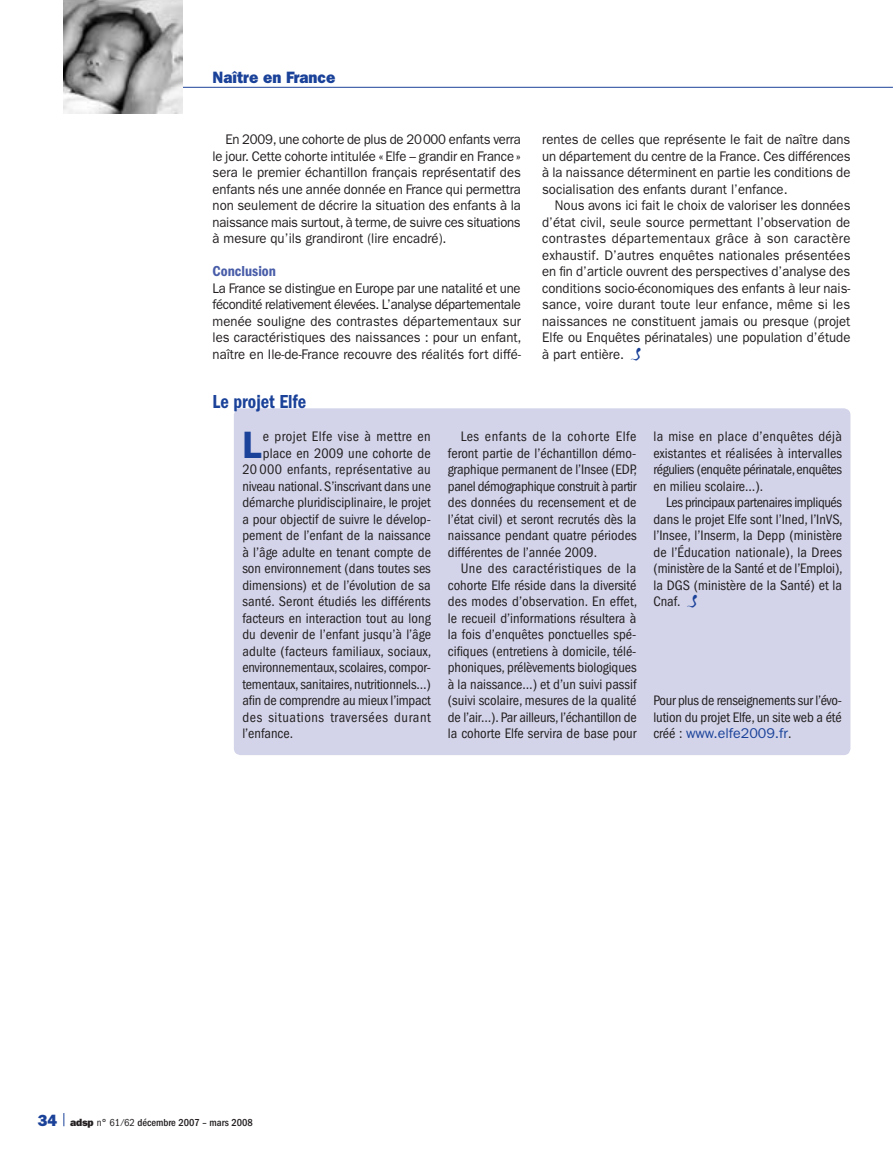
<style>
.page{position:relative;width:893px;height:1149px;background:#fff}
.page>*{position:absolute;margin:0;border:0;box-sizing:border-box;transform-origin:0 0}
.t1{font:600 38.25px "ITC Franklin Gothic Std";color:#1b4299}
.t2{font:19.5px "ITC Franklin Gothic Std Dm Cd";color:#1b4299;scale:.94 1}
.t3{font:16.5px "ITC Franklin Gothic Std Hvy";color:#1b4299;scale:.94 1}
.t4{font:15px "ITC Franklin Gothic Std Dm Cd";color:#495da8}
.t5{font:condensed 14.25px/16.5px "ITC Franklin Gothic Std";color:#231f20;text-align:justify}
.t6{font:condensed 14.25px "ITC Franklin Gothic Std";letter-spacing:.02em;color:#231f20}
.t7{font:condensed 14.25px "ITC Franklin Gothic Std";letter-spacing:.04em;color:#231f20}
.t8{font:condensed 14.25px "ITC Franklin Gothic Std";letter-spacing:.03em;color:#231f20}
.t9{font:13.95px/16.5px "ITC Franklin Gothic Std";color:#231f20;text-align:justify;scale:.94 1}
.t10{font:500 condensed 10.5px "ITC Franklin Gothic Std";color:#231f20}
.s1{font-family:"Ph Fpictos";font-weight:600;font-size:15px;color:#1b4299}
.s2{font-family:"Ph Fpictos";font-weight:600;font-stretch:normal;font-size:15px;color:#1b4299}
.s3{font-stretch:normal;color:#1b4299}
.s4{font-family:"ITC Franklin Gothic Std Hvy";font-weight:400;font-stretch:normal;font-size:16.2px;color:#1b4299}
.s5{font-family:"ITC Franklin Gothic Std Hvy";font-weight:400;font-stretch:normal}
.s6{font-weight:400}
</style>
<div class="page">
<hr style="left:181px;top:87px;width:712px;height:1px;background:#1b4299">
<svg style="left:64px;top:1113px;width:1px;height:12px"></svg>
<img style="left:64px;top:0;width:119px;height:114px">
<div style="left:234px;top:408px;width:616px;height:346px;background:#d3d4ea;border-radius:7px"></div>
<p class="t3" style="left:213px;top:68px;width:132px">Naître en France</p>
<p class="t9" style="left:213px;top:131px;width:330px;text-indent:13px">En 2009, une cohorte de plus de 20000 enfants verra le jour. Cette cohorte intitulée «Elfe – grandir en France» sera le premier échantillon français représentatif des enfants nés une année donnée en France qui permettra non seulement de décrire la situation des enfants à la naissance mais surtout, à terme, de suivre ces situations à mesure qu’ils grandiront (lire encadré).</p>
<p class="t4" style="left:213px;top:262px;width:65px">Conclusion</p>
<p class="t9" style="left:213px;top:280px;width:330px">La France se distingue en Europe par une natalité et une fécondité relativement élevées. L’analyse départementale menée souligne des contrastes départementaux sur les caractéristiques des naissances : pour un enfant, naître en Ile-de-France recouvre des réalités fort diffé-</p>
<p class="t9" style="left:542px;top:131px;width:330px">rentes de celles que représente le fait de naître dans un département du centre de la France. Ces différences à la naissance déterminent en partie les conditions de socialisation des enfants durant l’enfance.</p>
<p class="t9" style="left:542px;top:197px;width:329px;text-indent:13px">Nous avons ici fait le choix de valoriser les données d’état civil, seule source permettant l’observation de contrastes départementaux grâce à son caractère exhaustif. D’autres enquêtes nationales présentées en fin d’article ouvrent des perspectives d’analyse des conditions socio-économiques des enfants à leur nais&shy;sance, voire durant toute leur enfance, même si les naissances ne constituent jamais ou presque (projet Elfe ou Enquêtes périnatales) une population d’étude à part entière. <span class="s1">X</span></p>
<h2 class="t2" style="left:213px;top:390px;width:101px">Le projet Elfe</h2>
<h1 class="t1" style="left:242px;top:421px;width:21px">L</h1>
<p class="t8" style="left:263px;top:428px;width:169px">e projet Elfe vise à mettre en</p>
<p class="t5" style="left:263px;top:444px;width:169px">place en 2009 une cohorte de</p>
<p class="t6" style="left:242px;top:461px;width:190px">20 000 enfants, représentative au</p>
<p class="t5" style="left:242px;top:477px;width:190px">niveau national. S’inscrivant dans une</p>
<p class="t5" style="left:242px;top:494px;width:190px">démarche pluridisciplinaire, le projet</p>
<p class="t5" style="left:242px;top:510px;width:190px">a pour objectif de suivre le dévelop-</p>
<p class="t5" style="left:242px;top:527px;width:190px">pement de l’enfant de la naissance</p>
<p class="t5" style="left:242px;top:543px;width:190px">à l’âge adulte en tenant compte de</p>
<p class="t5" style="left:242px;top:560px;width:190px">son environnement (dans toutes ses</p>
<p class="t5" style="left:242px;top:576px;width:190px">dimensions) et de l’évolution de sa</p>
<p class="t5" style="left:242px;top:593px;width:190px">santé. Seront étudiés les différents</p>
<p class="t5" style="left:242px;top:609px;width:190px">facteurs en interaction tout au long</p>
<p class="t5" style="left:242px;top:626px;width:190px">du devenir de l’enfant jusqu’à l’âge</p>
<p class="t5" style="left:242px;top:642px;width:190px">adulte (facteurs familiaux, sociaux,</p>
<p class="t5" style="left:242px;top:659px;width:189px">environnementaux, scolaires, compor-</p>
<p class="t5" style="left:242px;top:675px;width:190px">tementaux, sanitaires, nutritionnels…)</p>
<p class="t5" style="left:242px;top:692px;width:190px">afin de comprendre au mieux l’impact</p>
<p class="t7" style="left:242px;top:708px;width:190px">des situations traversées durant</p>
<p class="t5" style="left:242px;top:725px;width:52px">l’enfance.</p>
<p class="t5" style="left:448px;top:428px;width:191px;text-indent:13px">Les enfants de la cohorte Elfe feront partie de l’échantillon démo&shy;graphique permanent de l’Insee (EDP, panel démographique construit à partir des données du recensement et de l’état civil) et seront recrutés dès la naissance pendant quatre périodes différentes de l’année 2009.</p>
<p class="t5" style="left:448px;top:560px;width:191px;text-indent:13px">Une des caractéristiques de la cohorte Elfe réside dans la diversité des modes d’observation. En effet, le recueil d’informations résultera à la fois d’enquêtes ponctuelles spé&shy;cifiques (entretiens à domicile, télé&shy;phoniques, prélèvements biologiques à la naissance…) et d’un suivi passif (suivi scolaire, mesures de la qualité de l’air…). Par ailleurs, l’échantillon de la cohorte Elfe servira de base pour</p>
<p class="t5" style="left:653px;top:428px;width:190px">la mise en place d’enquêtes déjà existantes et réalisées à intervalles réguliers (enquête périnatale, enquêtes en milieu scolaire…).</p>
<p class="t5" style="left:653px;top:494px;width:191px;text-indent:13px">Les principaux partenaires impliqués dans le projet Elfe sont l’Ined, l’InVS, l’Insee, l’Inserm, la Depp (ministère de l’Éducation nationale), la Drees (ministère de la Santé et de l’Emploi), la DGS (ministère de la Santé) et la Cnaf. <span class="s2">X</span></p>
<p class="t5" style="left:653px;top:692px;width:190px">Pour plus de renseignements sur l’évo&shy;lution du projet Elfe, un site web a été créé : <span class="s3">www.elfe2009.fr</span>.</p>
<p class="t10" style="left:38px;top:1115px;width:217px"><span class="s4">34</span> <span class="s5">adsp</span> <span class="s6">n° 61 ∕62</span> décembre 2007 – mars 2008</p>
</div>
